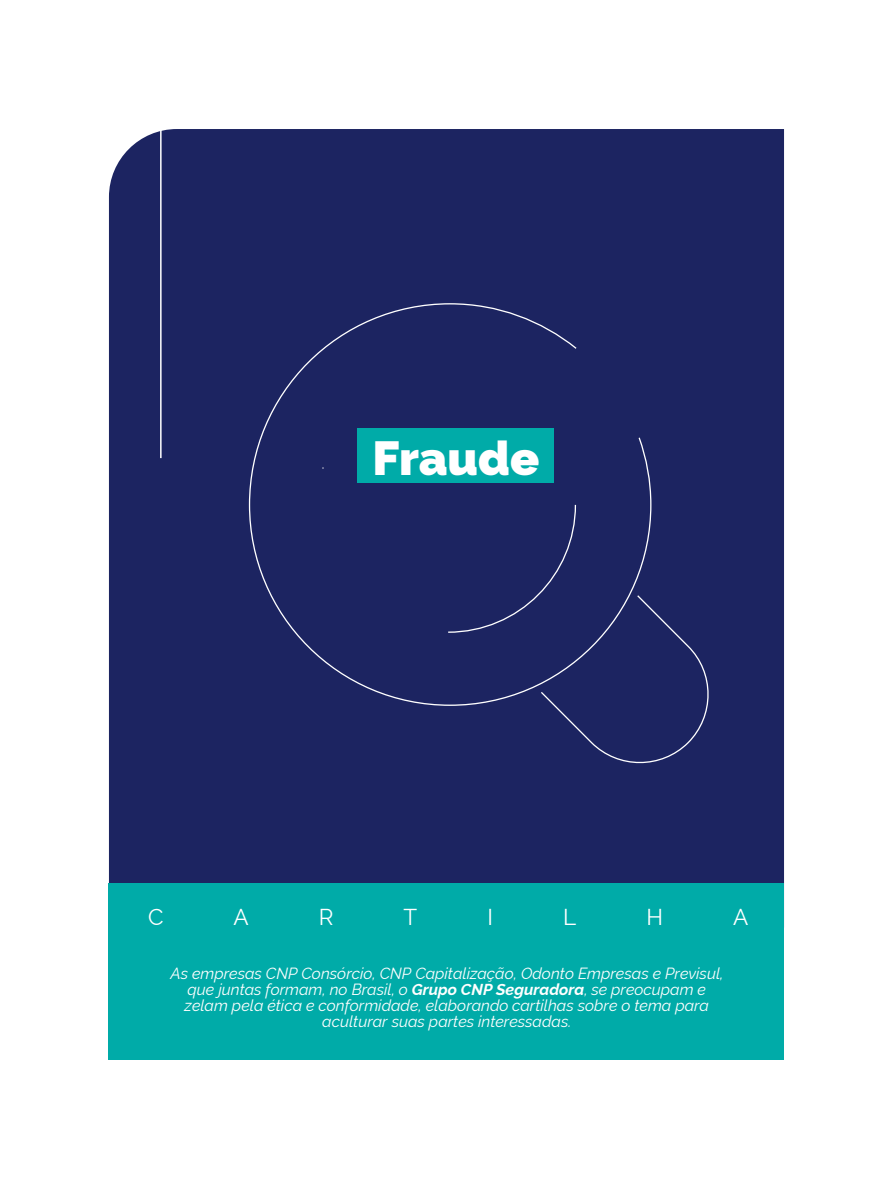
<style>
.page{position:relative;width:893px;height:1191px;background:#fff}
.page>*{position:absolute;margin:0;border:0;box-sizing:border-box;transform-origin:0 0}
.t1{font:900 48px "Rawline";color:#fff}
.t2{font:22.5px "Rawline";color:#fff}
.t3{font:italic 15.9px/15.9px "Rawline";color:#fff;text-align:center}
.s1{font-weight:700}
</style>
<div class="page">
<div style="left:109px;top:129px;width:675px;height:754px;background:#1c2461"></div>
<hr style="left:160px;top:119px;width:2px;height:339px;background:#fff">
<div style="left:109px;top:883px;width:675px;height:177px;background:#00aba8"></div>
<div style="left:248px;top:302px;width:468px;height:469px;background:#1c2461"></div>
<div style="left:447px;top:503px;width:130px;height:130px;background:#1c2461"></div>
<div style="left:358px;top:428px;width:196px;height:55px;background:#00aba8"></div>
<h1 class="t1" style="left:373px;top:421px;width:168px">Fraude</h1>
<h2 class="t2" style="left:148px;top:899px;width:17px">C</h2>
<h2 class="t2" style="left:234px;top:899px;width:17px">A</h2>
<h2 class="t2" style="left:319px;top:899px;width:16px">R</h2>
<h2 class="t2" style="left:404px;top:899px;width:15px">T</h2>
<h2 class="t2" style="left:487px;top:899px;width:7px">I</h2>
<h2 class="t2" style="left:563px;top:899px;width:15px">L</h2>
<h2 class="t2" style="left:646px;top:899px;width:18px">H</h2>
<h2 class="t2" style="left:733px;top:899px;width:17px">A</h2>
<p class="t3" style="left:170px;top:963px;width:555px">As empresas CNP Consórcio, CNP Capitalização, Odonto Empresas e Previsul, que juntas formam, no Brasil, o <span class="s1">Grupo</span> <span class="s1">CNP Seguradora</span>, se preocupam e zelam pela ética e conformidade, elaborando cartilhas sobre o tema para aculturar suas partes interessadas.</p>
</div>
